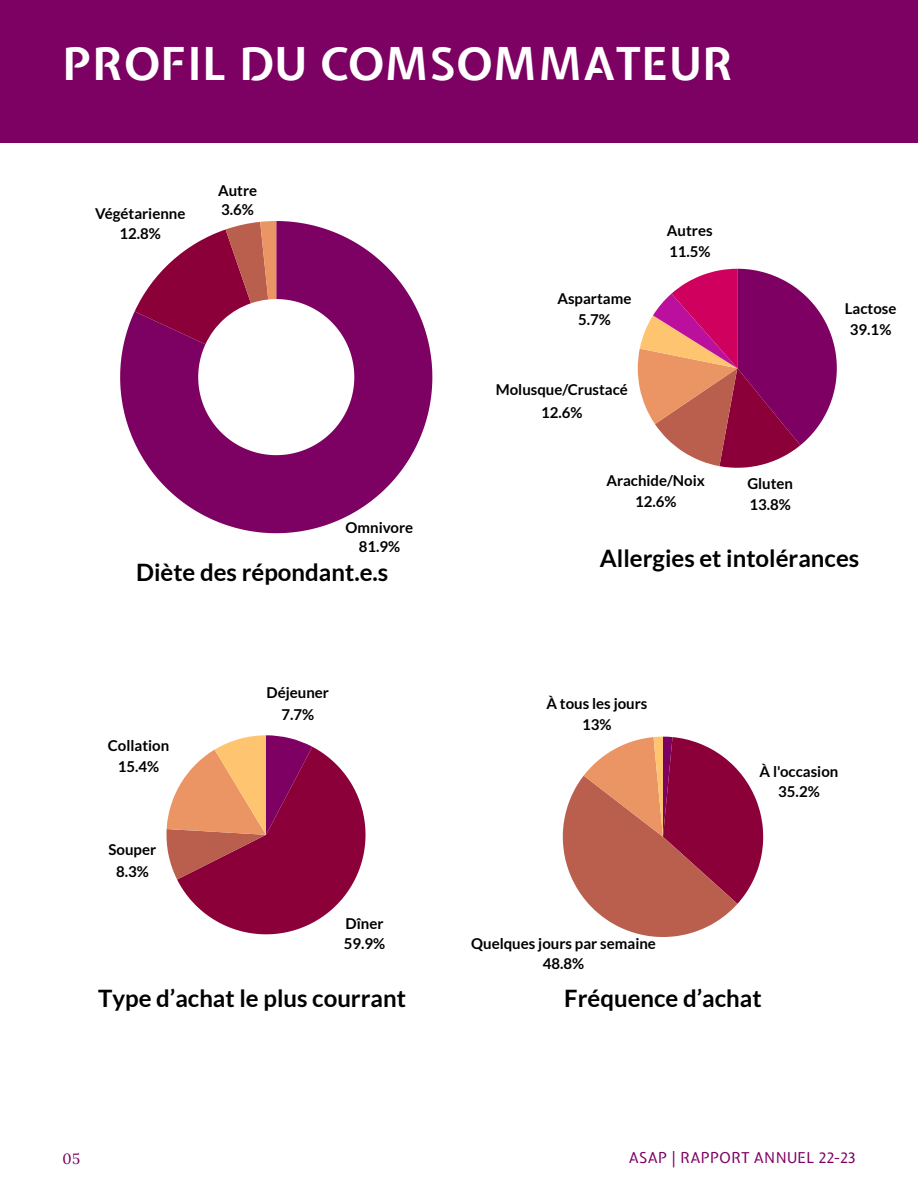
<style>
.page{position:relative;width:918px;height:1188px;background:#fff}
.page>*{position:absolute;margin:0;border:0;box-sizing:border-box;transform-origin:0 0}
.t1{font:700 45px "Expletus Sans";letter-spacing:.02em;color:#fff}
.t2{font:700 24px "Lato";color:#000}
.t3{font:700 15px/21.1px "Lato";color:#000;text-align:center}
.t4{font:14.85px "Expletus Sans";letter-spacing:.02em;color:#7d0063}
.t5{font:14.85px "Lora";color:#7d0063}
</style>
<div class="page">
<div style="left:0;top:0;width:918px;height:143px;background:#7d0063"></div>
<svg style="left:120px;top:221px;width:312px;height:312px;fill:#7d0063"></svg>
<svg style="left:135px;top:221px;width:141px;height:123px"></svg>
<svg style="left:166px;top:735px;width:200px;height:199px"></svg>
<svg style="left:563px;top:737px;width:200px;height:200px"></svg>
<svg style="left:638px;top:269px;width:199px;height:199px"></svg>
<h3 class="t1" style="left:63px;top:39px;width:672px">PROFIL DU COMSOMMATEUR</h3>
<p class="t3" style="left:95px;top:204px;width:92px;line-height:20.1px">Végétarienne<br>12.8%</p>
<p class="t3" style="left:218px;top:181px;width:41px;line-height:18.8px;text-align:left">Autre<br>3.6%</p>
<p class="t3" style="left:346px;top:518px;width:69px;line-height:18.8px">Omnivore<br>81.9%</p>
<h2 class="t2" style="left:136px;top:557px;width:254px">Diète des répondant.e.s</h2>
<p class="t3" style="left:108px;top:734px;width:63px">Collation<br>15.4%</p>
<p class="t3" style="left:109px;top:838px;width:49px;line-height:21.9px">Souper<br>8.3%</p>
<p class="t3" style="left:267px;top:681px;width:64px;line-height:22.5px">Déjeuner<br>7.7%</p>
<p class="t3" style="left:344px;top:913px;width:43px;line-height:20.5px;text-align:left">Dîner<br>59.9%</p>
<h3 class="t2" style="left:98px;top:983px;width:309px">Type d’achat le plus courrant</h3>
<p class="t3" style="left:557px;top:287px;width:75px;line-height:21.9px">Aspartame<br>5.7%</p>
<p class="t3" style="left:496px;top:378px;width:134px;line-height:22.5px">Molusque/Crustacé<br>12.6%</p>
<p class="t3" style="left:667px;top:220px;width:47px;line-height:20.7px;text-align:left">Autres<br>11.5%</p>
<p class="t3" style="left:607px;top:470px;width:100px">Arachide/Noix<br>12.6%</p>
<p class="t3" style="left:747px;top:472px;width:47px;text-align:left">Gluten<br>13.8%</p>
<p class="t3" style="left:845px;top:298px;width:53px;line-height:20.5px">Lactose<br>39.1%</p>
<p class="t2" style="left:600px;top:544px;width:261px">Allergies et intolérances</p>
<p class="t3" style="left:546px;top:693px;width:103px;line-height:20.7px">À tous les jours<br>13%</p>
<p class="t3" style="left:471px;top:934px;width:186px;line-height:19.6px">Quelques jours par semaine<br>48.8%</p>
<p class="t3" style="left:760px;top:762px;width:80px;line-height:19.4px">À l'occasion<br>35.2%</p>
<p class="t2" style="left:564px;top:983px;width:199px">Fréquence d’achat</p>
<h1 class="t5" style="left:63px;top:1149px;width:19px">05</h1>
<h3 class="t4" style="left:629px;top:1149px;width:229px">ASAP | RAPPORT ANNUEL 22-23</h3>
</div>
